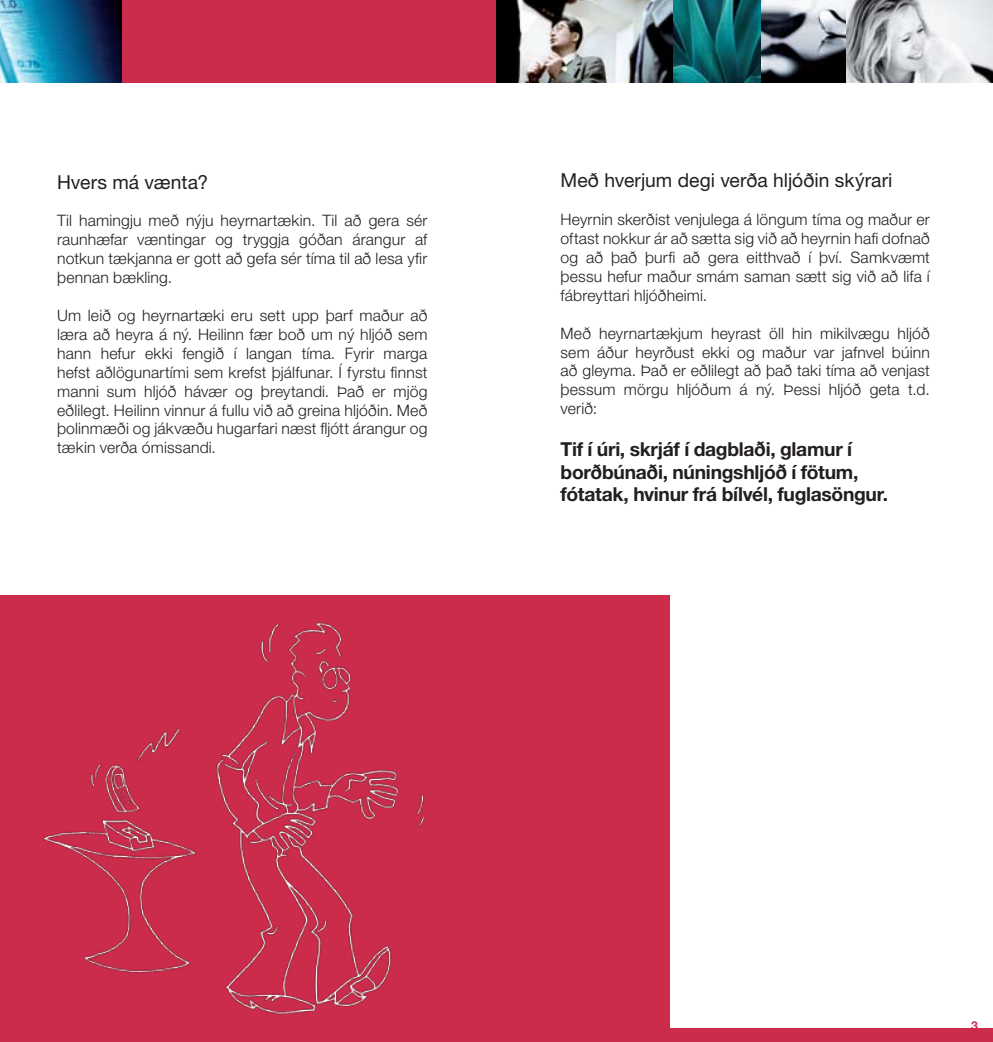
<style>
.page{position:relative;width:993px;height:1042px;background:#fff}
.page>*{position:absolute;margin:0;border:0;box-sizing:border-box;transform-origin:0 0}
.t1{font:700 19.25px/22.8px "Helvetica Neue LT Pro";letter-spacing:-.015em;color:#231f20}
.t2{font:19.25px "Helvetica Neue LT Pro";color:#231f20}
.t3{font:300 15.75px/18.9px "Helvetica Neue LT Pro";letter-spacing:.01em;color:#231f20;text-align:justify}
.t4{font:700 12.25px "Helvetica Neue LT Pro";color:#cc2c4b}
</style>
<div class="page">
<img style="left:0;top:0;width:122px;height:82px">
<div style="left:122px;top:0;width:374px;height:82px;background:#cc2c4b"></div>
<img style="left:760px;top:0;width:86px;height:82px">
<img style="left:672px;top:0;width:88px;height:82px">
<img style="left:496px;top:0;width:176px;height:82px">
<img style="left:846px;top:0;width:146px;height:82px">
<div style="left:496px;top:1029px;width:496px;height:13px;background:#cc2c4b"></div>
<div style="left:0;top:595px;width:668px;height:447px;background:#cc2c4b"></div>
<img style="left:43px;top:622px;width:382px;height:393px">
<p class="t2" style="left:57px;top:170px;width:152px">Hvers má vænta?</p>
<p class="t3" style="left:57px;top:211px;width:372px">Til hamingju með nýju heyrnartækin. Til að gera sér raunhæfar væntingar og tryggja góðan árangur af notkun tækjanna er gott að gefa sér tíma til að lesa yfir þennan bækling.</p>
<p class="t3" style="left:57px;top:306px;width:372px">Um leið og heyrnartæki eru sett upp þarf maður að læra að heyra á ný. Heilinn fær boð um ný hljóð sem hann hefur ekki fengið í langan tíma. Fyrir marga hefst aðlögunartími sem krefst þjálfunar. Í fyrstu finnst manni sum hljóð hávær og þreytandi. Það er mjög eðlilegt. Heilinn vinnur á fullu við að greina hljóðin. Með þolinmæði og jákvæðu hugarfari næst fljótt árangur og tækin verða ómissandi.</p>
<p class="t2" style="left:560px;top:169px;width:333px">Með hverjum degi verða hljóðin skýrari</p>
<p class="t3" style="left:560px;top:210px;width:371px">Heyrnin skerðist venjulega á löngum tíma og maður er oftast nokkur ár að sætta sig við að heyrnin hafi dofnað og að það þurfi að gera eitthvað í því. Samkvæmt þessu hefur maður smám saman sætt sig við að lifa í fábreyttari hljóðheimi.</p>
<p class="t3" style="left:560px;top:323px;width:371px">Með heyrnartækjum heyrast öll hin mikilvægu hljóð sem áður heyrðust ekki og maður var jafnvel búinn að gleyma. Það er eðlilegt að það taki tíma að venjast þessum mörgu hljóðum á ný. Þessi hljóð geta t.d. verið:</p>
<p class="t1" style="left:560px;top:437px;width:329px">Tif í úri, skrjáf í dagblaði, glamur í borðbúnaði, núningshljóð í fötum, fótatak, hvinur frá bílvél, fuglasöngur.</p>
<p class="t4" style="left:970px;top:1017px;width:8px">3</p>
</div>
